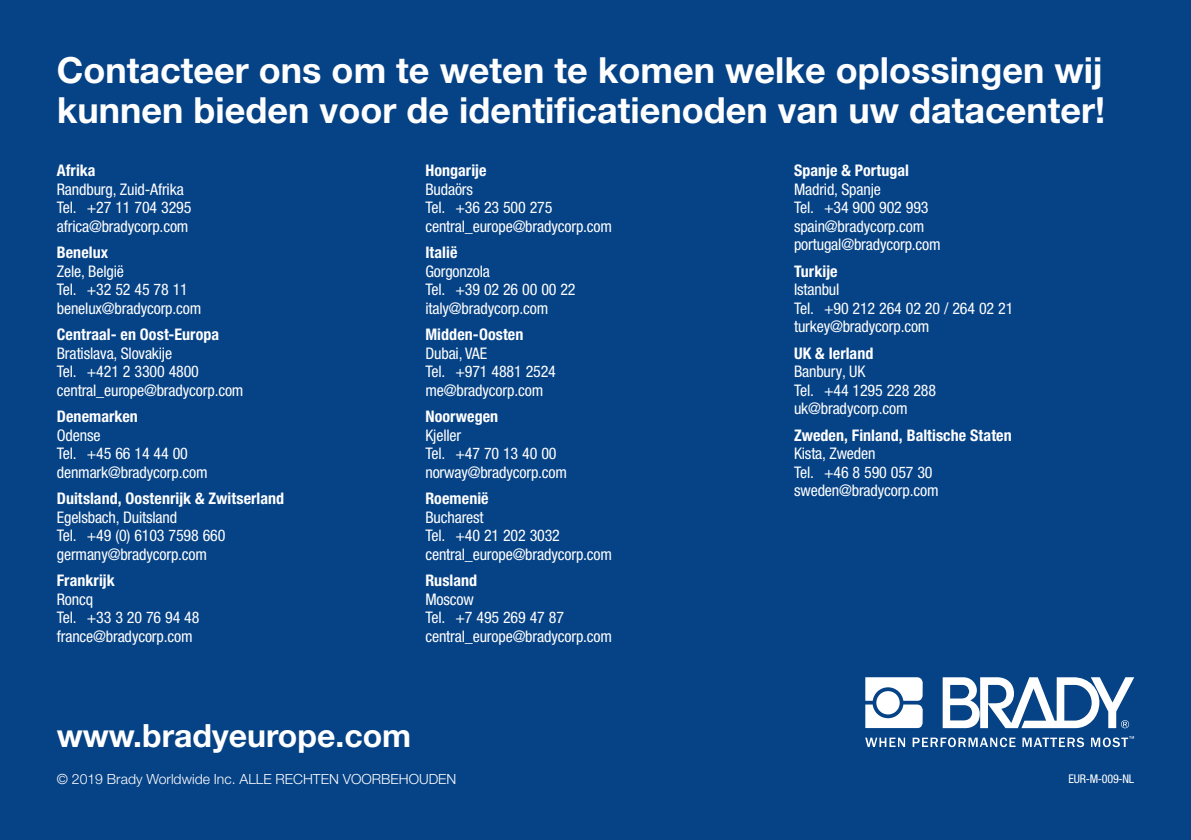
<style>
.page{position:relative;width:1191px;height:840px;background:#fff}
.page>*{position:absolute;margin:0;border:0;box-sizing:border-box;transform-origin:0 0}
.t1{font:700 36px/40px "Helvetica Neue LT Pro";color:#fff}
.t2{font:700 32px "Helvetica Neue LT Pro";color:#fff}
.t3{font:condensed 16px/18.6px "Helvetica Neue LT Pro";letter-spacing:-.01em;color:#fff}
.t4{font:700 condensed 16px "Helvetica Neue LT Pro";letter-spacing:.005em;color:#fff}
.t5{font:300 14px "Helvetica Neue LT Pro";color:#fff}
.t6{font:condensed 12px "Helvetica Neue LT Pro";letter-spacing:-.02em;color:#fff}
</style>
<div class="page">
<div style="left:0;top:0;width:1191px;height:839px;background:#054286"></div>
<svg style="left:865px;top:677px;width:57px;height:50px;background:#d2dde9"></svg>
<div style="left:876px;top:690px;width:23px;height:24px;background:#fff;border-radius:50%"></div>
<svg style="left:942px;top:677px;width:192px;height:51px"></svg>
<svg style="left:865px;top:737px;width:40px;height:9px"></svg>
<svg style="left:912px;top:737px;width:103px;height:9px"></svg>
<svg style="left:1022px;top:737px;width:62px;height:9px"></svg>
<svg style="left:1091px;top:736px;width:43px;height:10px"></svg>
<h1 class="t1" style="left:57px;top:49px;width:1050px">Contacteer ons om te weten te komen welke oplossingen wij kunnen bieden voor de identificatienoden van uw datacenter!</h1>
<p class="t4" style="left:57px;top:161px;width:40px">Afrika</p>
<p class="t3" style="left:57px;top:179px;width:136px">Randburg, Zuid-Afrika<br>Tel. +27 11 704 3295 africa@bradycorp.com</p>
<p class="t4" style="left:57px;top:242px;width:53px">Benelux</p>
<p class="t3" style="left:57px;top:261px;width:146px">Zele, België<br>Tel. +32 52 45 78 11 benelux@bradycorp.com</p>
<p class="t4" style="left:57px;top:324px;width:164px">Centraal- en Oost-Europa</p>
<p class="t3" style="left:57px;top:343px;width:188px">Bratislava, Slovakije<br>Tel. +421 2 3300 4800 central_europe@bradycorp.com</p>
<p class="t4" style="left:57px;top:406px;width:82px">Denemarken</p>
<p class="t3" style="left:57px;top:425px;width:152px">Odense<br>Tel. +45 66 14 44 00 denmark@bradycorp.com</p>
<p class="t4" style="left:57px;top:488px;width:229px">Duitsland, Oostenrijk &amp; Zwitserland</p>
<p class="t3" style="left:57px;top:507px;width:170px">Egelsbach, Duitsland<br>Tel. +49 (0) 6103 7598 660 germany@bradycorp.com</p>
<p class="t4" style="left:57px;top:570px;width:59px">Frankrijk</p>
<p class="t3" style="left:57px;top:589px;width:144px">Roncq<br>Tel. +33 3 20 76 94 48 france@bradycorp.com</p>
<p class="t4" style="left:425px;top:161px;width:63px">Hongarije</p>
<p class="t3" style="left:425px;top:179px;width:188px">Budaörs<br>Tel. +36 23 500 275 central_europe@bradycorp.com</p>
<p class="t4" style="left:425px;top:242px;width:33px">Italië</p>
<p class="t3" style="left:425px;top:261px;width:152px">Gorgonzola<br>Tel. +39 02 26 00 00 22 italy@bradycorp.com</p>
<p class="t4" style="left:425px;top:324px;width:99px">Midden-Oosten</p>
<p class="t3" style="left:425px;top:343px;width:132px">Dubai, VAE<br>Tel. +971 4881 2524 me@bradycorp.com</p>
<p class="t4" style="left:425px;top:406px;width:74px">Noorwegen</p>
<p class="t3" style="left:425px;top:425px;width:143px">Kjeller<br>Tel. +47 70 13 40 00 norway@bradycorp.com</p>
<p class="t4" style="left:425px;top:488px;width:65px">Roemenië</p>
<p class="t3" style="left:425px;top:507px;width:188px">Bucharest<br>Tel. +40 21 202 3032 central_europe@bradycorp.com</p>
<p class="t4" style="left:425px;top:570px;width:53px">Rusland</p>
<p class="t3" style="left:425px;top:589px;width:188px">Moscow<br>Tel. +7 495 269 47 87 central_europe@bradycorp.com</p>
<h2 class="t2" style="left:57px;top:715px;width:356px">www.bradyeurope.com</h2>
<p class="t5" style="left:57px;top:769px;width:401px">© 2019 Brady Worldwide Inc. ALLE RECHTEN VOORBEHOUDEN</p>
<p class="t4" style="left:794px;top:161px;width:116px">Spanje &amp; Portugal</p>
<p class="t3" style="left:794px;top:179px;width:148px">Madrid, Spanje<br>Tel. +34 900 902 993 spain@bradycorp.com portugal@bradycorp.com</p>
<p class="t4" style="left:794px;top:261px;width:45px">Turkije</p>
<p class="t3" style="left:794px;top:280px;width:221px">Istanbul<br>Tel. +90 212 264 02 20 / 264 02 21 turkey@bradycorp.com</p>
<p class="t4" style="left:794px;top:343px;width:81px">UK &amp; Ierland</p>
<p class="t3" style="left:794px;top:362px;width:144px">Banbury, UK<br>Tel. +44 1295 228 288 uk@bradycorp.com</p>
<p class="t4" style="left:794px;top:425px;width:219px">Zweden, Finland, Baltische Staten</p>
<p class="t3" style="left:794px;top:444px;width:146px">Kista, Zweden<br>Tel. +46 8 590 057 30 sweden@bradycorp.com</p>
<p class="t6" style="left:1068px;top:771px;width:67px">EUR-M-009-NL</p>
</div>
